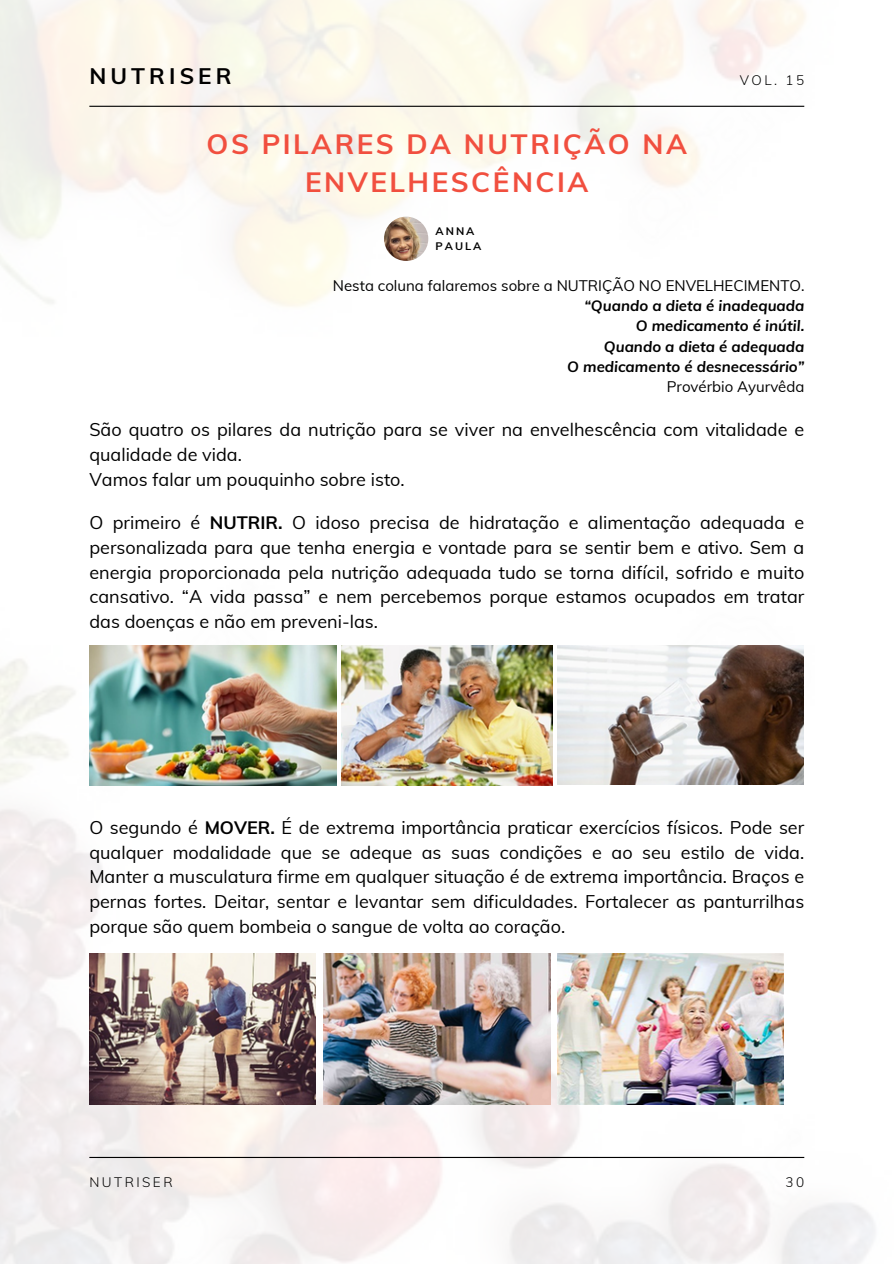
<style>
.page{position:relative;width:894px;height:1264px;background:#fff}
.page>*{position:absolute;margin:0;border:0;box-sizing:border-box;transform-origin:0 0}
.t1{font:700 27.9px/38.2px "Muli";letter-spacing:.09em;color:#f14f3f;text-align:center}
.t2{font:700 22.5px "Muli";letter-spacing:.185em;color:#000}
.t3{font:18px/24.8px "Muli";color:#000;text-align:justify}
.t4{font:italic 700 15px/20.2px "Muli";color:#000;text-align:right}
.t5{font:300 13.5px "Muli";letter-spacing:.185em;color:#000}
.t6{font:700 10.95px/14.5px "Muli";letter-spacing:.185em;color:#000}
.s1{font-weight:400;font-style:normal}
.s2{font-weight:700}
</style>
<div class="page">
<img style="left:0;top:0;width:875px;height:1263px">
<hr style="left:89px;top:106px;width:715px;height:1px;background:#000">
<hr style="left:89px;top:1156px;width:715px;height:1px;background:#000">
<img style="left:89px;top:645px;width:247px;height:140px">
<img style="left:341px;top:645px;width:212px;height:140px">
<img style="left:557px;top:645px;width:246px;height:139px">
<img style="left:89px;top:953px;width:227px;height:151px">
<img style="left:323px;top:953px;width:227px;height:151px">
<img style="left:557px;top:953px;width:225px;height:151px">
<img style="left:384px;top:217px;width:44px;height:44px;border-radius:50%">
<h2 class="t2" style="left:89px;top:61px;width:144px">NUTRISER</h2>
<h4 class="t1" style="left:206px;top:124px;width:481px">OS PILARES DA NUTRIÇÃO NA<br>ENVELHESCÊNCIA</h4>
<p class="t6" style="left:435px;top:224px;width:47px">ANNA<br>PAULA</p>
<p class="t5" style="left:739px;top:72px;width:66px">VOL. 15</p>
<p class="t4" style="left:333px;top:275px;width:473px"><span class="s1">Nesta coluna falaremos sobre a NUTRIÇÃO NO ENVELHECIMENTO. </span>“Quando a dieta é inadequada<br>O medicamento é inútil.<br>Quando a dieta é adequada<br>O medicamento é desnecessário”<br><span class="s1">Provérbio Ayurvêda</span></p>
<p class="t3" style="left:89px;top:417px;width:716px;text-align:left">São quatro os pilares da nutrição para se viver na envelhescência com vitalidade e qualidade de vida.<br>Vamos falar um pouquinho sobre isto.</p>
<h3 class="t3" style="left:89px;top:510px;width:716px">O primeiro é <span class="s2">NUTRIR.</span> O idoso precisa de hidratação e alimentação adequada e personalizada para que tenha energia e vontade para se sentir bem e ativo. Sem a energia proporcionada pela nutrição adequada tudo se torna difícil, sofrido e muito cansativo. “A vida passa” e nem percebemos porque estamos ocupados em tratar das doenças e não em preveni-las.</h3>
<h3 class="t3" style="left:89px;top:814px;width:716px">O segundo é <span class="s2">MOVER.</span> É de extrema importância praticar exercícios físicos. Pode ser qualquer modalidade que se adeque as suas condições e ao seu estilo de vida.<br>Manter a musculatura firme em qualquer situação é de extrema importância. Braços e pernas fortes. Deitar, sentar e levantar sem dificuldades. Fortalecer as panturrilhas porque são quem bombeia o sangue de volta ao coração.</h3>
<h5 class="t5" style="left:89px;top:1173px;width:85px">NUTRISER</h5>
<h1 class="t5" style="left:785px;top:1173px;width:20px">30</h1>
</div>
